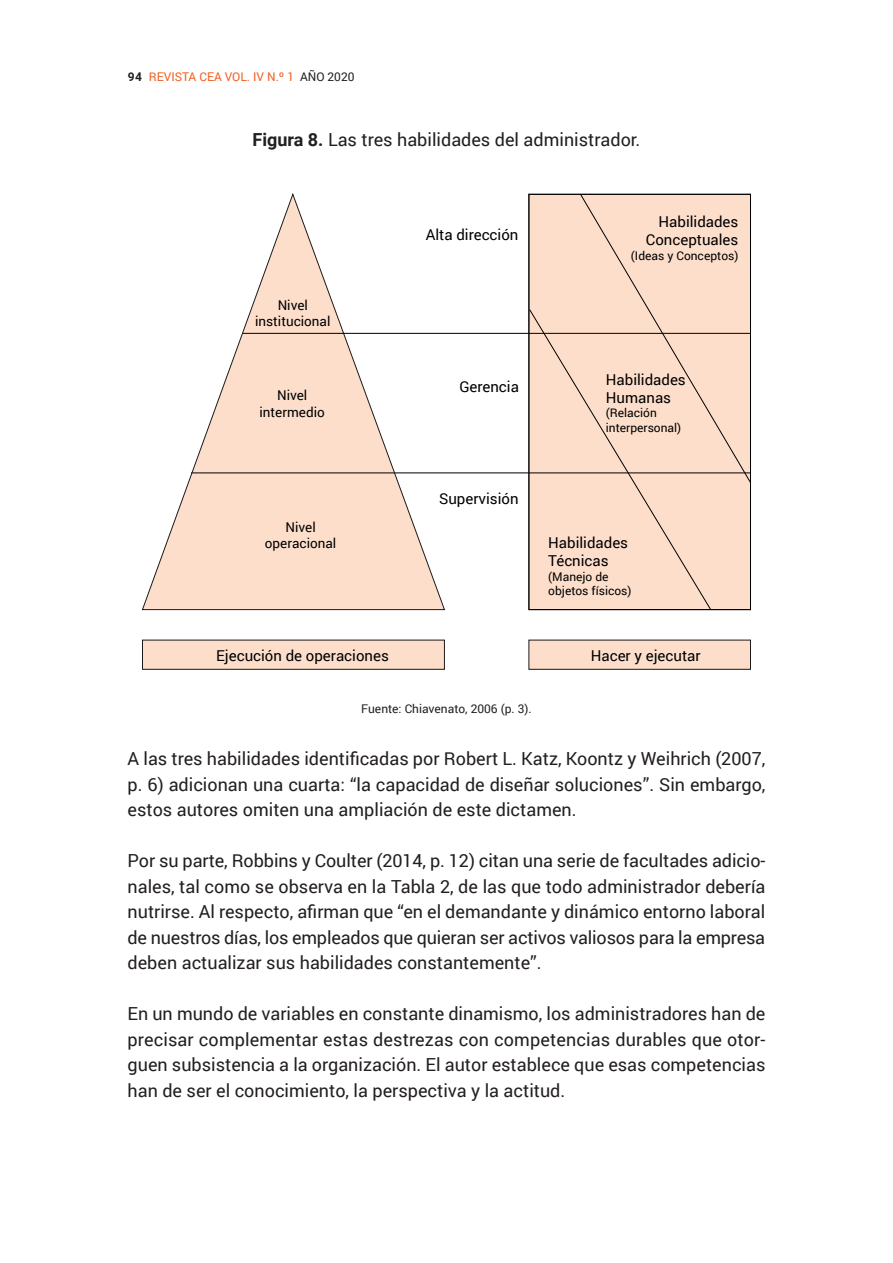
<style>
.page{position:relative;width:893px;height:1263px;background:#fff}
.page>*{position:absolute;margin:0;border:0;box-sizing:border-box;transform-origin:0 0}
.t1{font:18px/25.5px "Roboto";color:#231f20;text-align:justify}
.t2{font:15px/18px "Roboto";color:#000001}
.t3{font:13.5px/16.2px "Roboto";color:#000001;text-align:center}
.t4{font:12px/14.4px "Roboto";color:#000001}
.t5{font:12px "Roboto";color:#f25e21}
.t6{font:12px "Roboto";color:#231f20}
.s1{font-weight:700;color:#231f20}
.s2{color:#231f20}
.s3{font-weight:700}
</style>
<div class="page">
<svg style="left:142px;top:193px;width:303px;height:417px"></svg>
<div style="left:529px;top:194px;width:221px;height:416px;background:#fddbc5"></div>
<hr style="left:242px;top:333px;width:508px;height:1px;background:#000001">
<hr style="left:191px;top:472px;width:559px;height:1px;background:#000001">
<svg style="left:579px;top:193px;width:172px;height:288px"></svg>
<svg style="left:528px;top:308px;width:184px;height:303px"></svg>
<div style="left:142px;top:640px;width:302px;height:29px;background:#fddbc5"></div>
<div style="left:529px;top:640px;width:221px;height:29px;background:#fddbc5"></div>
<div style="left:528px;top:194px;width:223px;height:416px;border:1px solid #000001"></div>
<p class="t5" style="left:128px;top:68px;width:228px"><span class="s1">94</span> REVISTA CEA VOL. IV N.º 1 <span class="s2">AÑO 2020</span></p>
<p class="t1" style="left:253px;top:127px;width:389px"><span class="s3">Figura 8.</span> Las tres habilidades del administrador.</p>
<p class="t3" style="left:255px;top:296px;width:77px">Nivel institucional</p>
<p class="t3" style="left:260px;top:387px;width:67px">Nivel intermedio</p>
<p class="t3" style="left:265px;top:519px;width:73px">Nivel operacional</p>
<p class="t2" style="left:216px;top:646px;width:174px">Ejecución de operaciones</p>
<p class="t2" style="left:426px;top:225px;width:94px">Alta dirección</p>
<p class="t2" style="left:646px;top:212px;width:94px;text-align:right">Habilidades<br>Conceptuales</p>
<p class="t4" style="left:631px;top:248px;width:109px">(Ideas y Conceptos)</p>
<p class="t2" style="left:459px;top:377px;width:61px">Gerencia</p>
<p class="t2" style="left:439px;top:489px;width:81px">Supervisión</p>
<p class="t2" style="left:606px;top:370px;width:81px">Habilidades<br>Humanas</p>
<p class="t4" style="left:606px;top:405px;width:77px">(Relación interpersonal)</p>
<p class="t2" style="left:548px;top:533px;width:81px">Habilidades<br>Técnicas</p>
<p class="t4" style="left:548px;top:569px;width:85px">(Manejo de objetos físicos)</p>
<p class="t2" style="left:591px;top:646px;width:111px">Hacer y ejecutar</p>
<p class="t6" style="left:361px;top:701px;width:172px">Fuente: Chiavenato, 2006 (p. 3).</p>
<p class="t1" style="left:128px;top:745px;width:639px">A las tres habilidades identificadas por Robert L. Katz, Koontz y Weihrich (2007, p. 6) adicionan una cuarta: “la capacidad de diseñar soluciones”. Sin embargo, estos autores omiten una ampliación de este dictamen.</p>
<p class="t1" style="left:128px;top:847px;width:639px">Por su parte, Robbins y Coulter (2014, p. 12) citan una serie de facultades adicio&shy;nales, tal como se observa en la Tabla 2, de las que todo administrador debería nutrirse. Al respecto, afirman que “en el demandante y dinámico entorno laboral de nuestros días, los empleados que quieran ser activos valiosos para la empresa deben actualizar sus habilidades constantemente”.</p>
<p class="t1" style="left:128px;top:1000px;width:639px">En un mundo de variables en constante dinamismo, los administradores han de precisar complementar estas destrezas con competencias durables que otor&shy;guen subsistencia a la organización. El autor establece que esas competencias han de ser el conocimiento, la perspectiva y la actitud.</p>
</div>
